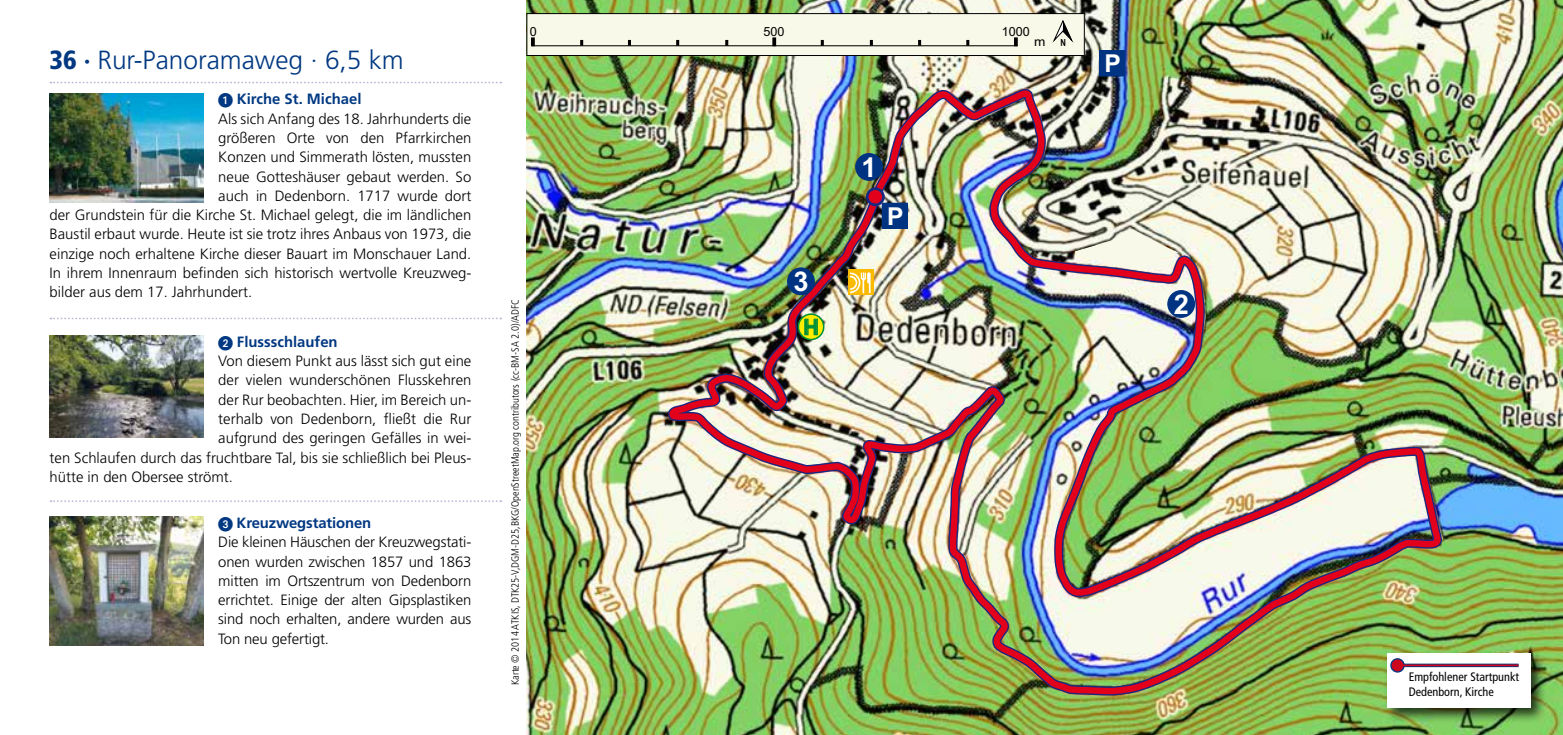
<style>
.page{position:relative;width:1563px;height:735px;background:#fff}
.page>*{position:absolute;margin:0;border:0;box-sizing:border-box;transform-origin:0 0}
.t1{font:700 27.3px "Arial";color:#fff}
.t2{font:300 26.25px "Frutiger LT Std";color:#003882}
.t3{font:700 24.68px "Arial";color:#fff}
.t4{font:700 21.7px "Arial";color:#009037}
.t5{font:300 14.88px/19.2px "Frutiger LT Std";color:#000}
.t6{font:700 14.88px "Frutiger LT Std";color:#003882}
.t7{font:12.6px "Arial";color:#000}
.t8{font:12.6px "Arial";color:#000;scale:1.08 1}
.t9{font:condensed 12.25px/14.7px "Frutiger LT Std";color:#000}
.t10{font:300 condensed 10.5px "Frutiger LT Std";color:#000}
.s1{font-weight:900;font-stretch:condensed}
.s2{font-family:"European Pi One";font-weight:400}
.s3{font-family:"European Pi One";font-weight:400;color:#003882}
.s4{font-weight:700;color:#003882}
.s5{font-weight:700;font-size:9.62px}
</style>
<div class="page">
<img style="left:526px;top:0;width:1037px;height:734px">
<img style="left:670px;top:86px;width:777px;height:611px">
<svg style="left:1074px;top:228px;width:107px;height:42px;background:#ded5c9"></svg>
<div style="left:527px;top:14px;width:557px;height:41px;background:#f8f9e8"></div>
<div style="left:527px;top:13px;width:557px;height:43px;border:1px solid #000"></div>
<svg style="left:532px;top:37px;width:2px;height:8px"></svg>
<hr style="left:531px;top:45px;width:486px;height:2px;background:#000">
<svg style="left:628px;top:40px;width:2px;height:6px"></svg>
<svg style="left:821px;top:40px;width:2px;height:6px"></svg>
<svg style="left:870px;top:40px;width:2px;height:6px"></svg>
<svg style="left:918px;top:40px;width:2px;height:6px"></svg>
<svg style="left:773px;top:37px;width:2px;height:8px"></svg>
<svg style="left:1015px;top:37px;width:2px;height:8px"></svg>
<svg style="left:1052px;top:20px;width:22px;height:23px"></svg>
<svg style="left:798px;top:314px;width:26px;height:25px"></svg>
<div style="left:797px;top:313px;width:27px;height:27px;border:2px solid #009037;border-radius:50%"></div>
<svg style="left:804px;top:318px;width:14px;height:17px"></svg>
<div style="left:1168px;top:290px;width:26px;height:27px;background:#003382;border-radius:50%"></div>
<div style="left:1167px;top:290px;width:28px;height:28px;border:1px solid #003382;border-radius:50%"></div>
<div style="left:787px;top:268px;width:27px;height:26px;background:#003382;border-radius:50%"></div>
<div style="left:787px;top:267px;width:28px;height:28px;border:1px solid #003382;border-radius:50%"></div>
<div style="left:855px;top:153px;width:27px;height:27px;background:#003382;border-radius:50%"></div>
<div style="left:855px;top:153px;width:28px;height:28px;border:1px solid #003382;border-radius:50%"></div>
<img style="left:848px;top:269px;width:26px;height:26px">
<div style="left:882px;top:203px;width:25px;height:25px;background:#003382"></div>
<div style="left:867px;top:188px;width:16px;height:17px;background:#e2001a;border-radius:50%"></div>
<div style="left:866px;top:187px;width:19px;height:19px;border:3px solid #162983;border-radius:50%"></div>
<div style="left:1099px;top:51px;width:25px;height:25px;background:#003382"></div>
<img style="left:50px;top:93px;width:153px;height:109px">
<img style="left:50px;top:335px;width:153px;height:102px">
<img style="left:50px;top:516px;width:153px;height:129px">
<svg style="left:50px;top:317px;width:451px;height:2px"></svg>
<svg style="left:50px;top:82px;width:451px;height:1px"></svg>
<svg style="left:50px;top:500px;width:451px;height:2px"></svg>
<div style="left:1384px;top:649px;width:162px;height:73px;background:#000;opacity:.75"></div>
<div style="left:1387px;top:652px;width:143px;height:55px;background:#fff"></div>
<hr style="left:1394px;top:663px;width:124px;height:3px;background:#003882">
<svg style="left:1391px;top:658px;width:13px;height:13px"></svg>
<div style="left:1390px;top:657px;width:14px;height:15px;border:1px solid #003882;border-radius:50%"></div>
<hr style="left:1394px;top:664px;width:124px;height:2px;background:#cd071e">
<h2 class="t2" style="left:50px;top:45px;width:356px"><span class="s1">36 ·</span> Rur-Panoramaweg · 6,5 km</h2>
<p class="t6" style="left:218px;top:90px;width:145px"><span class="s2">1</span> Kirche St. Michael</p>
<p class="t5" style="left:218px;top:109px;width:255px">Als sich Anfang des 18. Jahrhunderts die</p>
<p class="t5" style="left:218px;top:128px;width:254px">größeren Orte von den Pfarrkirchen</p>
<p class="t5" style="left:218px;top:148px;width:254px">Konzen und Simmerath lösten, mussten</p>
<p class="t5" style="left:218px;top:167px;width:254px">neue Gotteshäuser gebaut werden. So</p>
<p class="t5" style="left:218px;top:186px;width:254px">auch in Dedenborn. 1717 wurde dort</p>
<p class="t5" style="left:50px;top:205px;width:423px">der Grundstein für die Kirche St. Michael gelegt, die im ländlichen</p>
<p class="t5" style="left:50px;top:225px;width:423px">Baustil erbaut wurde. Heute ist sie trotz ihres Anbaus von 1973, die</p>
<p class="t5" style="left:50px;top:244px;width:423px">einzige noch erhaltene Kirche dieser Bauart im Monschauer Land.</p>
<p class="t5" style="left:50px;top:263px;width:423px">In ihrem Innenraum befinden sich historisch wertvolle Kreuzweg-</p>
<p class="t5" style="left:50px;top:282px;width:204px">bilder aus dem 17. Jahrhundert.</p>
<p class="t6" style="left:218px;top:333px;width:121px"><span class="s2">2</span> Flussschlaufen</p>
<p class="t5" style="left:218px;top:351px;width:255px">Von diesem Punkt aus lässt sich gut eine</p>
<p class="t5" style="left:218px;top:370px;width:255px">der vielen wunderschönen Flusskehren</p>
<p class="t5" style="left:218px;top:390px;width:254px">der Rur beobachten. Hier, im Bereich un-</p>
<p class="t5" style="left:218px;top:409px;width:254px">terhalb von Dedenborn, fließt die Rur</p>
<p class="t5" style="left:218px;top:428px;width:255px">aufgrund des geringen Gefälles in wei-</p>
<p class="t5" style="left:50px;top:447px;width:423px">ten Schlaufen durch das fruchtbare Tal, bis sie schließlich bei Pleus-</p>
<p class="t5" style="left:50px;top:467px;width:185px">hütte in den Obersee strömt.</p>
<p class="t5" style="left:218px;top:513px;width:255px"><span class="s3">3</span> <span class="s4">Kreuzwegstationen<br></span>Die kleinen Häuschen der Kreuzwegstati&shy;onen wurden zwischen 1857 und 1863 mitten im Ortszentrum von Dedenborn errichtet. Einige der alten Gipsplastiken sind noch erhalten, andere wurden aus Ton neu gefertigt.</p>
<p class="t7" style="left:530px;top:23px;width:9px">0</p>
<p class="t7" style="left:763px;top:23px;width:23px">500</p>
<p class="t7" style="left:1001px;top:23px;width:30px">1000</p>
<p class="t8" style="left:1034px;top:33px;width:31px">m <span class="s5">N</span></p>
<p class="t10" style="left:509px;top:685px;width:387px;rotate:-90deg">Karte © 2014 ATKIS, DTK25-V,DGM-D25,BKG/OpenStreetMap.org contributors (cc-BM-SA 2.0)/ADFC</p>
<h1 class="t1" style="left:793px;top:263px;width:17px">3</h1>
<h3 class="t4" style="left:803px;top:312px;width:17px">H</h3>
<h1 class="t1" style="left:861px;top:149px;width:17px">1</h1>
<h3 class="t3" style="left:887px;top:199px;width:18px">P</h3>
<h3 class="t3" style="left:1104px;top:47px;width:18px">P</h3>
<h1 class="t1" style="left:1173px;top:286px;width:17px">2</h1>
<p class="t9" style="left:1408px;top:669px;width:112px">Empfohlener Startpunkt<br>Dedenborn, Kirche</p>
</div>
